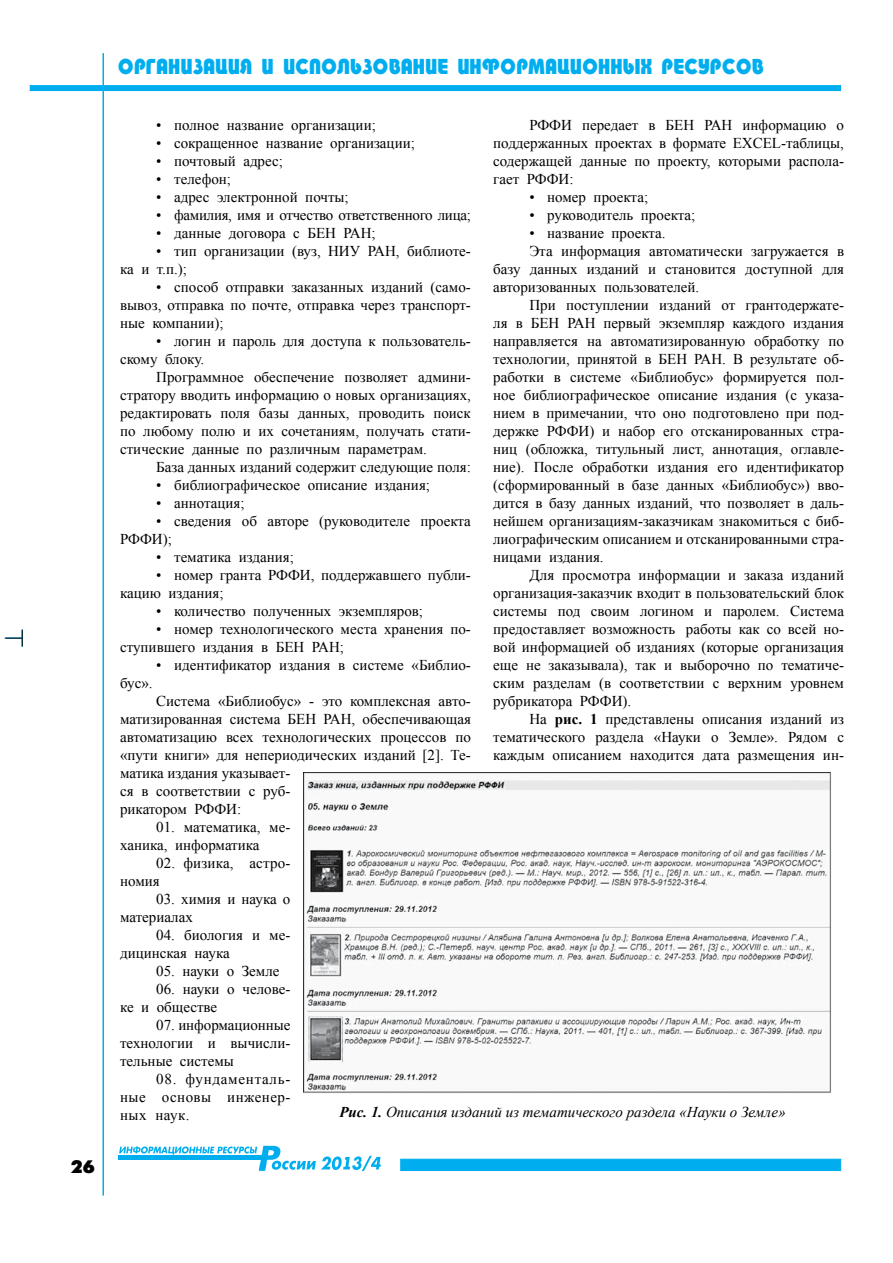
<style>
.page{position:relative;width:893px;height:1263px;background:#fff}
.page>*{position:absolute;margin:0;border:0;box-sizing:border-box;transform-origin:0 0}
.t1{font:21px "Taurus Heavy Normal";color:#00aeef;scale:.9 1}
.t2{font:18px "Futuris Extra Bold Cyrillic";color:#000}
.t3{font:15px/18px "Times New Roman";color:#000}
.t4{font:italic 15px "Times New Roman";color:#000}
.t5{font:15px "Times New Roman";letter-spacing:-.02em;color:#000}
.s1{font-weight:700}
</style>
<div class="page">
<div style="left:400px;top:1159px;width:441px;height:12px;background:#00aeef;border:1px solid #00aeef"></div>
<hr style="left:102px;top:53px;width:2px;height:1142px;background:#00aeef">
<div style="left:30px;top:85px;width:811px;height:6px;background:#00aeef"></div>
<svg style="left:5px;top:630px;width:18px;height:17px"></svg>
<svg style="left:119px;top:1146px;width:262px;height:25px"></svg>
<img style="left:303px;top:772px;width:528px;height:321px">
<p class="t2" style="left:71px;top:1157px;width:26px">26</p>
<h1 class="t1" style="left:118px;top:54px;width:719px">Организация и использование информационных ресурсов</h1>
<p class="t3" style="left:493px;top:116px;width:352px;text-align:justify;text-indent:36px">РФФИ передает в БЕН РАН информацию о поддержанных проектах в формате EXCEL-таблицы, содержащей данные по проекту, которыми распола&shy;гает РФФИ:</p>
<p class="t3" style="left:529px;top:188px;width:120px">• номер проекта;</p>
<p class="t3" style="left:529px;top:206px;width:167px">• руководитель проекта;</p>
<p class="t3" style="left:529px;top:224px;width:138px">• название проекта.</p>
<p class="t3" style="left:529px;top:242px;width:316px">Эта информация автоматически загружается в</p>
<p class="t3" style="left:493px;top:260px;width:352px">базу данных изданий и становится доступной для</p>
<p class="t3" style="left:493px;top:278px;width:208px">авторизованных пользователей.</p>
<p class="t3" style="left:529px;top:296px;width:316px">При поступлении изданий от грантодержате-</p>
<p class="t3" style="left:493px;top:314px;width:352px">ля в БЕН РАН первый экземпляр каждого издания</p>
<p class="t3" style="left:493px;top:332px;width:352px">направляется на автоматизированную обработку по</p>
<p class="t3" style="left:493px;top:350px;width:352px">технологии, принятой в БЕН РАН. В результате об-</p>
<p class="t3" style="left:493px;top:368px;width:352px">работки в системе «Библиобус» формируется пол-</p>
<p class="t3" style="left:493px;top:386px;width:352px">ное библиографическое описание издания (с указа-</p>
<p class="t3" style="left:493px;top:404px;width:352px">нием в примечании, что оно подготовлено при под-</p>
<p class="t3" style="left:493px;top:422px;width:352px">держке РФФИ) и набор его отсканированных стра-</p>
<p class="t3" style="left:493px;top:440px;width:352px">ниц (обложка, титульный лист, аннотация, оглавле-</p>
<p class="t3" style="left:493px;top:458px;width:352px">ние). После обработки издания его идентификатор</p>
<p class="t3" style="left:493px;top:476px;width:352px">(сформированный в базе данных «Библиобус») вво-</p>
<p class="t3" style="left:493px;top:494px;width:352px">дится в базу данных изданий, что позволяет в даль-</p>
<p class="t3" style="left:493px;top:512px;width:352px">нейшем организациям-заказчикам знакомиться с биб-</p>
<p class="t3" style="left:493px;top:530px;width:352px">лиографическим описанием и отсканированными стра-</p>
<p class="t3" style="left:493px;top:548px;width:112px">ницами издания.</p>
<p class="t3" style="left:529px;top:566px;width:316px">Для просмотра информации и заказа изданий</p>
<p class="t3" style="left:493px;top:584px;width:352px">организация-заказчик входит в пользовательский блок</p>
<p class="t3" style="left:493px;top:602px;width:352px">системы под своим логином и паролем. Система</p>
<p class="t3" style="left:493px;top:620px;width:352px">предоставляет возможность работы как со всей но-</p>
<p class="t3" style="left:493px;top:638px;width:352px">вой информацией об изданиях (которые организация</p>
<p class="t3" style="left:493px;top:656px;width:352px">еще не заказывала), так и выборочно по тематиче-</p>
<p class="t3" style="left:493px;top:674px;width:352px">ским разделам (в соответствии с верхним уровнем</p>
<p class="t3" style="left:493px;top:692px;width:139px">рубрикатора РФФИ).</p>
<p class="t3" style="left:529px;top:710px;width:316px">На <span class="s1">рис. 1</span> представлены описания изданий из</p>
<p class="t3" style="left:493px;top:728px;width:352px">тематического раздела «Науки о Земле». Рядом с</p>
<p class="t3" style="left:493px;top:746px;width:352px">каждым описанием находится дата размещения ин-</p>
<p class="t3" style="left:156px;top:116px;width:221px">• полное название организации;</p>
<p class="t3" style="left:156px;top:134px;width:260px">• сокращенное название организации;</p>
<p class="t3" style="left:156px;top:152px;width:128px">• почтовый адрес;</p>
<p class="t3" style="left:156px;top:170px;width:76px">• телефон;</p>
<p class="t3" style="left:156px;top:188px;width:194px">• адрес электронной почты;</p>
<p class="t5" style="left:156px;top:205px;width:316px">• фамилия, имя и отчество ответственного лица;</p>
<p class="t3" style="left:156px;top:224px;width:221px">• данные договора c БЕН РАН;</p>
<p class="t3" style="left:120px;top:242px;width:352px;text-indent:36px">• тип организации (вуз, НИУ РАН, библиоте&shy;ка и т.п.);</p>
<p class="t3" style="left:120px;top:278px;width:352px;text-align:justify;text-indent:36px">• способ отправки заказанных изданий (само&shy;вывоз, отправка по почте, отправка через транспорт&shy;ные компании);</p>
<p class="t3" style="left:120px;top:332px;width:352px;text-indent:36px">• логин и пароль для доступа к пользователь&shy;скому блоку.</p>
<p class="t3" style="left:120px;top:368px;width:352px;text-align:justify;text-indent:36px">Программное обеспечение позволяет админи&shy;стратору вводить информацию о новых организациях, редактировать поля базы данных, проводить поиск по любому полю и их сочетаниям, получать стати&shy;стические данные по различным параметрам.</p>
<p class="t3" style="left:156px;top:458px;width:316px">База данных изданий содержит следующие поля:</p>
<p class="t3" style="left:156px;top:476px;width:275px">• библиографическое описание издания;</p>
<p class="t3" style="left:156px;top:494px;width:90px">• аннотация;</p>
<p class="t3" style="left:120px;top:512px;width:352px;text-indent:36px">• сведения об авторе (руководителе проекта<br>РФФИ);</p>
<p class="t3" style="left:156px;top:548px;width:139px">• тематика издания;</p>
<p class="t3" style="left:120px;top:566px;width:352px;text-indent:36px">• номер гранта РФФИ, поддержавшего публи&shy;кацию издания;</p>
<p class="t3" style="left:156px;top:602px;width:268px">• количество полученных экземпляров;</p>
<p class="t3" style="left:120px;top:620px;width:352px;text-indent:36px">• номер технологического места хранения по&shy;ступившего издания в БЕН РАН;</p>
<p class="t3" style="left:156px;top:656px;width:316px">• идентификатор издания в системе «Библио-</p>
<p class="t3" style="left:120px;top:674px;width:34px">бус».</p>
<p class="t3" style="left:120px;top:692px;width:352px;text-indent:36px">Система «Библиобус» - это комплексная авто&shy;матизированная система БЕН РАН, обеспечивающая автоматизацию всех технологических процессов по «пути книги» для непериодических изданий [2]. Те&shy;матика издания указывает-<br>ся в соответствии с руб-<br>рикатором РФФИ:</p>
<p class="t3" style="left:120px;top:818px;width:172px;text-indent:36px">01. математика, ме&shy;ханика, информатика</p>
<p class="t3" style="left:120px;top:854px;width:172px;text-indent:36px">02. физика, астро&shy;номия</p>
<p class="t3" style="left:120px;top:890px;width:172px;text-indent:36px">03. химия и наука о материалах</p>
<p class="t3" style="left:120px;top:926px;width:172px;text-indent:36px">04. биология и ме&shy;дицинская наука</p>
<p class="t3" style="left:156px;top:962px;width:125px">05. науки о Земле</p>
<p class="t3" style="left:120px;top:980px;width:172px;text-indent:36px">06. науки о челове&shy;ке и обществе</p>
<p class="t3" style="left:120px;top:1016px;width:172px;text-align:justify;text-indent:36px">07. информационные технологии и вычисли&shy;тельные системы</p>
<p class="t3" style="left:120px;top:1070px;width:172px;text-align:justify;text-indent:36px">08. фундаменталь&shy;ные основы инженер&shy;ных наук.</p>
<p class="t4" style="left:339px;top:1101px;width:448px"><span class="s1">Рис. 1.</span> Описания изданий из тематического раздела «Науки о Земле»</p>
</div>
